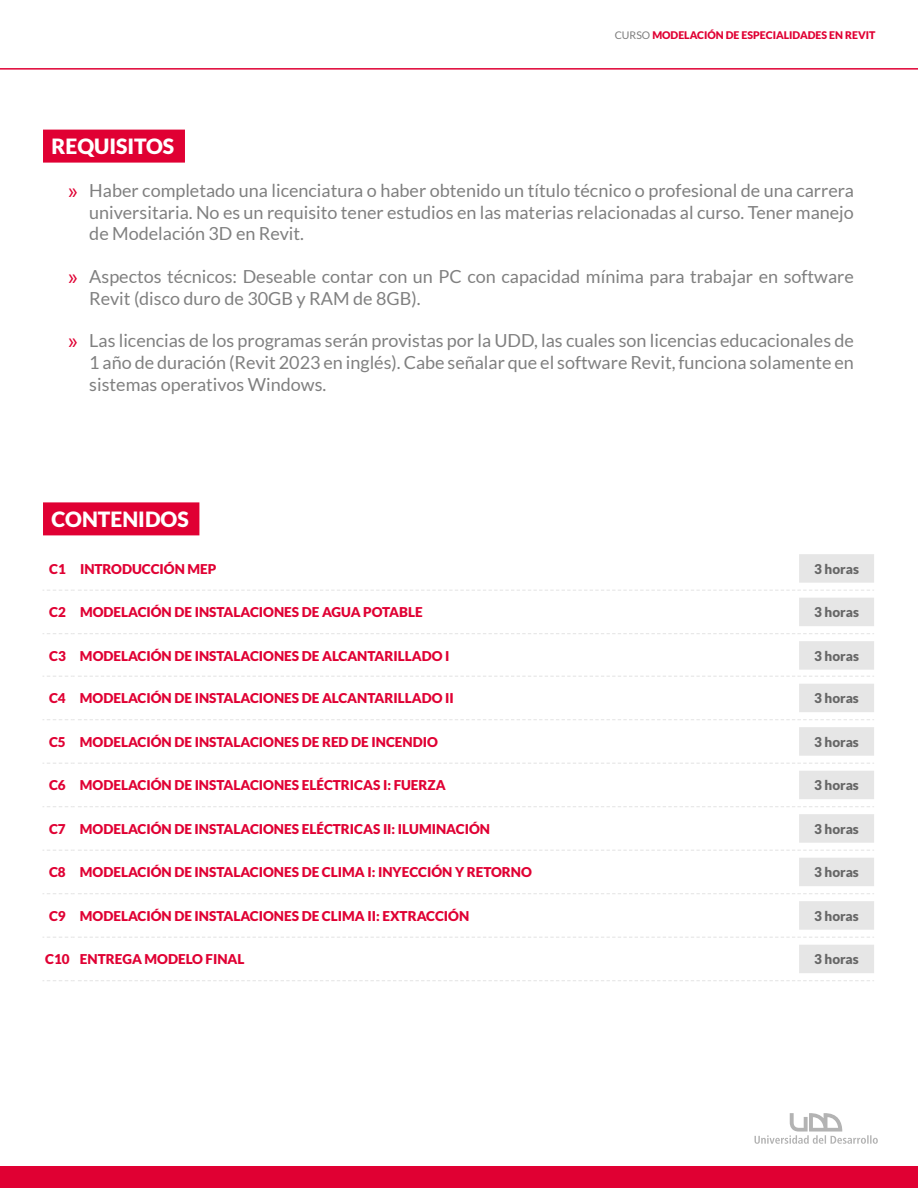
<style>
.page{position:relative;width:918px;height:1188px;background:#fff}
.page>*{position:absolute;margin:0;border:0;box-sizing:border-box;transform-origin:0 0}
.t1{font:900 21px "Lato";color:#fff}
.t2{font:18px/21.6px "Lato";color:#808080;text-align:justify}
.t3{font:900 13.5px "Lato";color:#e00033}
.t4{font:900 13.5px "Lato";color:#666}
.t5{font:900 10.5px "Lato";color:#e00033}
.s1{font-weight:400;color:#7c7c7c}
.s2{font-family:"Whitney";font-weight:500;color:#e00033}
</style>
<div class="page">
<div style="left:0;top:1167px;width:918px;height:21px;background:#e00033"></div>
<svg style="left:755px;top:1113px;width:123px;height:31px"></svg>
<hr style="left:0;top:68px;width:918px;height:2px;background:#e00033">
<div style="left:43px;top:130px;width:142px;height:33px;background:#e00033"></div>
<div style="left:43px;top:502px;width:156px;height:33px;background:#e00033"></div>
<svg style="left:43px;top:554px;width:831px;height:419px"></svg>
<svg style="left:43px;top:980px;width:831px;height:1px"></svg>
<p class="t5" style="left:615px;top:29px;width:262px"><span class="s1">CURSO</span> MODELACIÓN DE ESPECIALIDADES EN REVIT</p>
<p class="t1" style="left:52px;top:134px;width:124px">REQUISITOS</p>
<p class="t2" style="left:89px;top:180px;width:766px;text-indent:-21px"><span class="s2">»</span> Haber completado una licenciatura o haber obtenido un título técnico o profesional de una carrera universitaria. No es un requisito tener estudios en las materias relacionadas al curso. Tener manejo de Modelación 3D en Revit.</p>
<p class="t2" style="left:89px;top:266px;width:766px;text-indent:-21px"><span class="s2">»</span> Aspectos técnicos: Deseable contar con un PC con capacidad mínima para trabajar en software<br>Revit (disco duro de 30GB y RAM de 8GB).</p>
<p class="t2" style="left:89px;top:330px;width:766px;text-indent:-21px"><span class="s2">»</span> Las licencias de los programas serán provistas por la UDD, las cuales son licencias educacionales de 1 año de duración (Revit 2023 en inglés). Cabe señalar que el software Revit, funciona solamente en sistemas operativos Windows.</p>
<p class="t1" style="left:52px;top:507px;width:139px">CONTENIDOS</p>
<p class="t3" style="left:49px;top:561px;width:169px">C1 INTRODUCCIÓN MEP</p>
<p class="t4" style="left:814px;top:561px;width:46px">3 horas</p>
<p class="t3" style="left:49px;top:604px;width:375px">C2 MODELACIÓN DE INSTALACIONES DE AGUA POTABLE</p>
<p class="t4" style="left:814px;top:604px;width:46px">3 horas</p>
<p class="t3" style="left:49px;top:648px;width:402px">C3 MODELACIÓN DE INSTALACIONES DE ALCANTARILLADO I</p>
<p class="t4" style="left:814px;top:648px;width:46px">3 horas</p>
<p class="t3" style="left:49px;top:691px;width:406px">C4 MODELACIÓN DE INSTALACIONES DE ALCANTARILLADO II</p>
<p class="t4" style="left:814px;top:691px;width:46px">3 horas</p>
<p class="t3" style="left:49px;top:734px;width:390px">C5 MODELACIÓN DE INSTALACIONES DE RED DE INCENDIO</p>
<p class="t4" style="left:814px;top:734px;width:46px">3 horas</p>
<p class="t3" style="left:49px;top:778px;width:398px">C6 MODELACIÓN DE INSTALACIONES ELÉCTRICAS I: FUERZA</p>
<p class="t4" style="left:814px;top:778px;width:46px">3 horas</p>
<p class="t3" style="left:49px;top:821px;width:442px">C7 MODELACIÓN DE INSTALACIONES ELÉCTRICAS II: ILUMINACIÓN</p>
<p class="t4" style="left:814px;top:821px;width:46px">3 horas</p>
<p class="t3" style="left:49px;top:865px;width:484px">C8 MODELACIÓN DE INSTALACIONES DE CLIMA I: INYECCIÓN Y RETORNO</p>
<p class="t4" style="left:814px;top:865px;width:46px">3 horas</p>
<p class="t3" style="left:49px;top:908px;width:422px">C9 MODELACIÓN DE INSTALACIONES DE CLIMA II: EXTRACCIÓN</p>
<p class="t4" style="left:814px;top:908px;width:46px">3 horas</p>
<p class="t3" style="left:45px;top:951px;width:201px">C10 ENTREGA MODELO FINAL</p>
<p class="t4" style="left:814px;top:951px;width:46px">3 horas</p>
</div>
